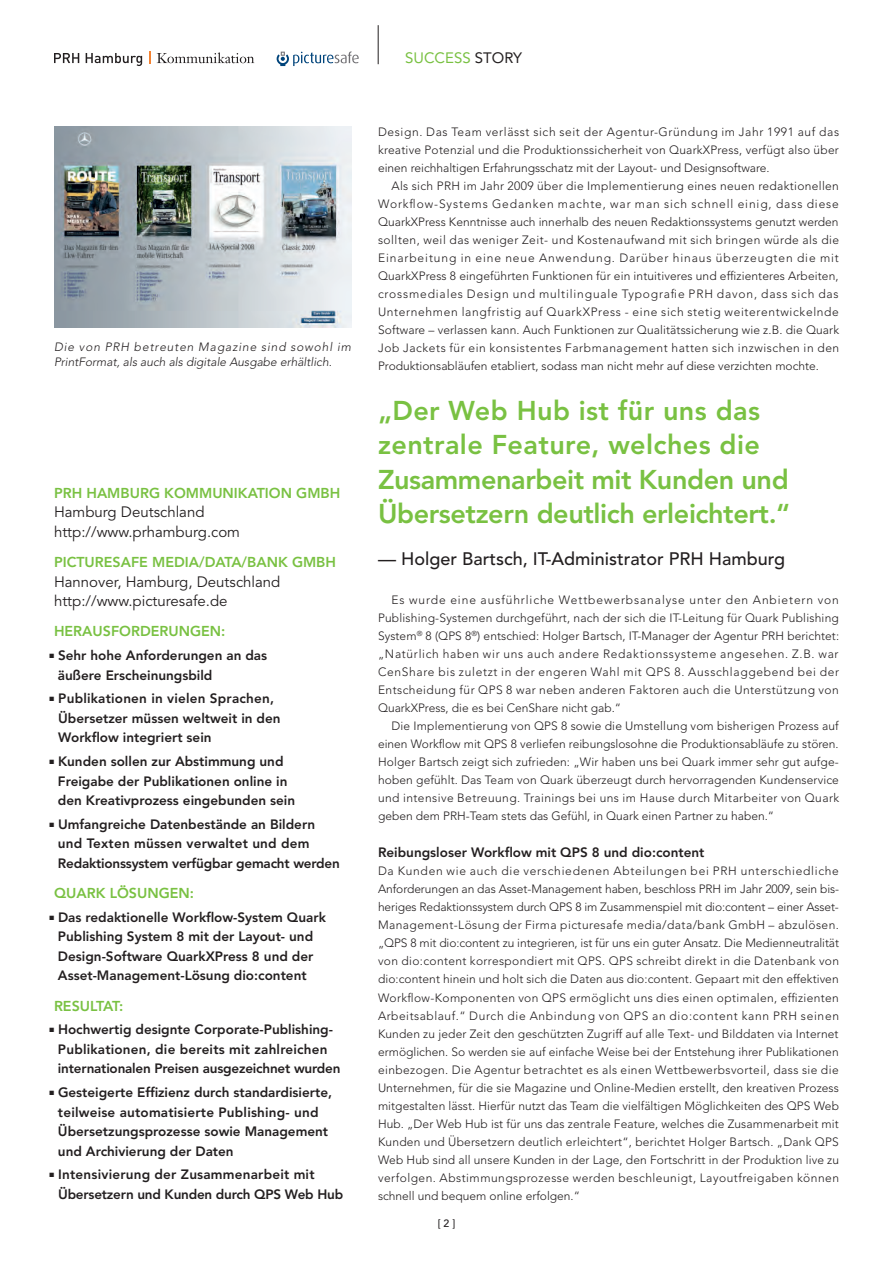
<style>
.page{position:relative;width:893px;height:1263px;background:#fff}
.page>*{position:absolute;margin:0;border:0;box-sizing:border-box;transform-origin:0 0}
.t1{font:800 27px/34.5px "Avenir LT Std";letter-spacing:-.015em;color:#79c142}
.t2{font:500 18px "Avenir LT Std";color:#231f20}
.t3{font:15px/19.5px "Avenir LT Std";color:#231f20}
.t4{font:15px "Avenir LT Std";color:#79c142}
.t5{font:800 14.25px "Avenir LT Std";color:#79c142}
.t6{font:800 13.5px/19.5px "Avenir LT Std";color:#231f20}
.t7{font:300 12px/18px "Avenir LT Std";color:#231f20;text-align:justify}
.t8{font:italic 300 12px/15px "Avenir LT Std";color:#231f20}
.t9{font:500 10.5px "Avenir LT Std";color:#231f20}
.s1{color:#231f20}
</style>
<div class="page">
<hr style="left:378px;top:25px;width:1px;height:39px;background:#231f20">
<svg style="left:277px;top:51px;width:81px;height:15px"></svg>
<svg style="left:54px;top:53px;width:200px;height:11px"></svg>
<svg style="left:54px;top:53px;width:25px;height:10px"></svg>
<svg style="left:86px;top:53px;width:56px;height:13px"></svg>
<svg style="left:149px;top:51px;width:2px;height:13px"></svg>
<svg style="left:157px;top:52px;width:97px;height:11px"></svg>
<img style="left:54px;top:127px;width:297px;height:201px">
<p class="t8" style="left:54px;top:340px;width:299px">Die von PRH betreuten Magazine sind sowohl im<br>PrintFormat, als auch als digitale Ausgabe erhältlich.</p>
<p class="t5" style="left:54px;top:487px;width:288px">PRH HAMBURG KOMMUNIKATION GMBH</p>
<p class="t3" style="left:54px;top:503px;width:188px">Hamburg Deutschland http://www.prhamburg.com</p>
<p class="t5" style="left:54px;top:556px;width:284px">PICTURESAFE MEDIA/DATA/BANK GMBH</p>
<p class="t3" style="left:54px;top:573px;width:228px">Hannover, Hamburg, Deutschland http://www.picturesafe.de</p>
<p class="t5" style="left:54px;top:626px;width:173px">HERAUSFORDERUNGEN:</p>
<p class="t6" style="left:58px;top:647px;width:211px;text-indent:-9px">■ Sehr hohe Anforderungen an das äußere Erscheinungsbild</p>
<p class="t6" style="left:58px;top:690px;width:224px;text-indent:-9px">■ Publikationen in vielen Sprachen,<br>Übersetzer müssen weltweit in den<br>Workflow integriert sein</p>
<p class="t6" style="left:58px;top:753px;width:239px;text-indent:-9px">■ Kunden sollen zur Abstimmung und<br>Freigabe der Publikationen online in den Kreativprozess eingebunden sein</p>
<p class="t6" style="left:58px;top:815px;width:283px;text-indent:-9px">■ Umfangreiche Datenbestände an Bildern und Texten müssen verwaltet und dem<br>Redaktionssystem verfügbar gemacht werden</p>
<p class="t5" style="left:54px;top:887px;width:142px">QUARK LÖSUNGEN:</p>
<p class="t6" style="left:58px;top:908px;width:270px;text-indent:-9px">■ Das redaktionelle Workflow-System Quark Publishing System 8 mit der Layout- und Design-Software QuarkXPress 8 und der Asset-Management-Lösung dio:content</p>
<p class="t5" style="left:54px;top:1000px;width:71px">RESULTAT:</p>
<p class="t6" style="left:58px;top:1021px;width:284px;text-indent:-9px">■ Hochwertig designte Corporate-Publishing-<br>Publikationen, die bereits mit zahlreichen internationalen Preisen ausgezeichnet wurden</p>
<p class="t6" style="left:58px;top:1084px;width:276px;text-indent:-9px">■ Gesteigerte Effizienz durch standardisierte, teilweise automatisierte Publishing- und Übersetzungsprozesse sowie Management und Archivierung der Daten</p>
<p class="t6" style="left:58px;top:1166px;width:287px;text-indent:-9px">■ Intensivierung der Zusammenarbeit mit<br>Übersetzern und Kunden durch QPS Web Hub</p>
<p class="t4" style="left:405px;top:52px;width:118px">SUCCESS <span class="s1">STORY</span></p>
<p class="t7" style="left:378px;top:124px;width:463px">Design. Das Team verlässt sich seit der Agentur-Gründung im Jahr 1991 auf das kreative Potenzial und die Produktionssicherheit von QuarkXPress, verfügt also über einen reichhaltigen Erfahrungsschatz mit der Layout- und Designsoftware.</p>
<p class="t7" style="left:378px;top:178px;width:463px;text-indent:14px">Als sich PRH im Jahr 2009 über die Implementierung eines neuen redaktionellen Workflow-Systems Gedanken machte, war man sich schnell einig, dass diese QuarkXPress Kenntnisse auch innerhalb des neuen Redaktionssystems genutzt werden sollten, weil das weniger Zeit- und Kostenaufwand mit sich bringen würde als die Einarbeitung in eine neue Anwendung. Darüber hinaus überzeugten die mit QuarkXPress 8 eingeführten Funktionen für ein intuitiveres und effizienteres Arbeiten, crossmediales Design und multilinguale Typografie PRH davon, dass sich das Unternehmen langfristig auf QuarkXPress - eine sich stetig weiterentwickelnde Software – verlassen kann. Auch Funktionen zur Qualitätssicherung wie z.B. die Quark Job Jackets für ein konsistentes Farbmanagement hatten sich inzwischen in den Produktionsabläufen etabliert, sodass man nicht mehr auf diese verzichten mochte.</p>
<h1 class="t1" style="left:378px;top:395px;width:414px">„Der Web Hub ist für uns das zentrale Feature, welches die<br>Zusammenarbeit mit Kunden und<br>Übersetzern deutlich erleichtert.“</h1>
<h2 class="t2" style="left:378px;top:552px;width:409px">— Holger Bartsch, IT-Administrator PRH Hamburg</h2>
<p class="t7" style="left:378px;top:592px;width:463px;text-indent:14px">Es wurde eine ausführliche Wettbewerbsanalyse unter den Anbietern von Publishing-Systemen durchgeführt, nach der sich die IT-Leitung für Quark Publishing System<sup>®</sup> 8 (QPS 8<sup>®</sup>) entschied: Holger Bartsch, IT-Manager der Agentur PRH berichtet: „Natürlich haben wir uns auch andere Redaktionssysteme angesehen. Z.B. war CenShare bis zuletzt in der engeren Wahl mit QPS 8. Ausschlaggebend bei der Entscheidung für QPS 8 war neben anderen Faktoren auch die Unterstützung von QuarkXPress, die es bei CenShare nicht gab.“</p>
<p class="t7" style="left:378px;top:718px;width:463px;text-indent:14px">Die Implementierung von QPS 8 sowie die Umstellung vom bisherigen Prozess auf einen Workflow mit QPS 8 verliefen reibungslosohne die Produktionsabläufe zu stören.<br>Holger Bartsch zeigt sich zufrieden: „Wir haben uns bei Quark immer sehr gut aufge&shy;hoben gefühlt. Das Team von Quark überzeugt durch hervorragenden Kundenservice und intensive Betreuung. Trainings bei uns im Hause durch Mitarbeiter von Quark geben dem PRH-Team stets das Gefühl, in Quark einen Partner zu haben.“</p>
<p class="t6" style="left:378px;top:844px;width:328px">Reibungsloser Workflow mit QPS 8 und dio:content</p>
<p class="t7" style="left:378px;top:863px;width:463px">Da Kunden wie auch die verschiedenen Abteilungen bei PRH unterschiedliche Anforderungen an das Asset-Management haben, beschloss PRH im Jahr 2009, sein bis&shy;heriges Redaktionssystem durch QPS 8 im Zusammenspiel mit dio:content – einer Asset-Management-Lösung der Firma picturesafe media/data/bank GmbH – abzulösen. „QPS 8 mit dio:content zu integrieren, ist für uns ein guter Ansatz. Die Medienneutralität von dio:content korrespondiert mit QPS. QPS schreibt direkt in die Datenbank von dio:content hinein und holt sich die Daten aus dio:content. Gepaart mit den effektiven Workflow-Komponenten von QPS ermöglicht uns dies einen optimalen, effizienten Arbeitsablauf.“ Durch die Anbindung von QPS an dio:content kann PRH seinen Kunden zu jeder Zeit den geschützten Zugriff auf alle Text- und Bilddaten via Internet ermöglichen. So werden sie auf einfache Weise bei der Entstehung ihrer Publikationen einbezogen. Die Agentur betrachtet es als einen Wettbewerbsvorteil, dass sie die Unternehmen, für die sie Magazine und Online-Medien erstellt, den kreativen Prozess mitgestalten lässt. Hierfür nutzt das Team die vielfältigen Möglichkeiten des QPS Web Hub. „Der Web Hub ist für uns das zentrale Feature, welches die Zusammenarbeit mit Kunden und Übersetzern deutlich erleichtert“, berichtet Holger Bartsch. „Dank QPS Web Hub sind all unsere Kunden in der Lage, den Fortschritt in der Produktion live zu verfolgen. Abstimmungsprozesse werden beschleunigt, Layoutfreigaben können schnell und bequem online erfolgen.“</p>
<p class="t9" style="left:438px;top:1219px;width:19px">[ 2 ]</p>
</div>
